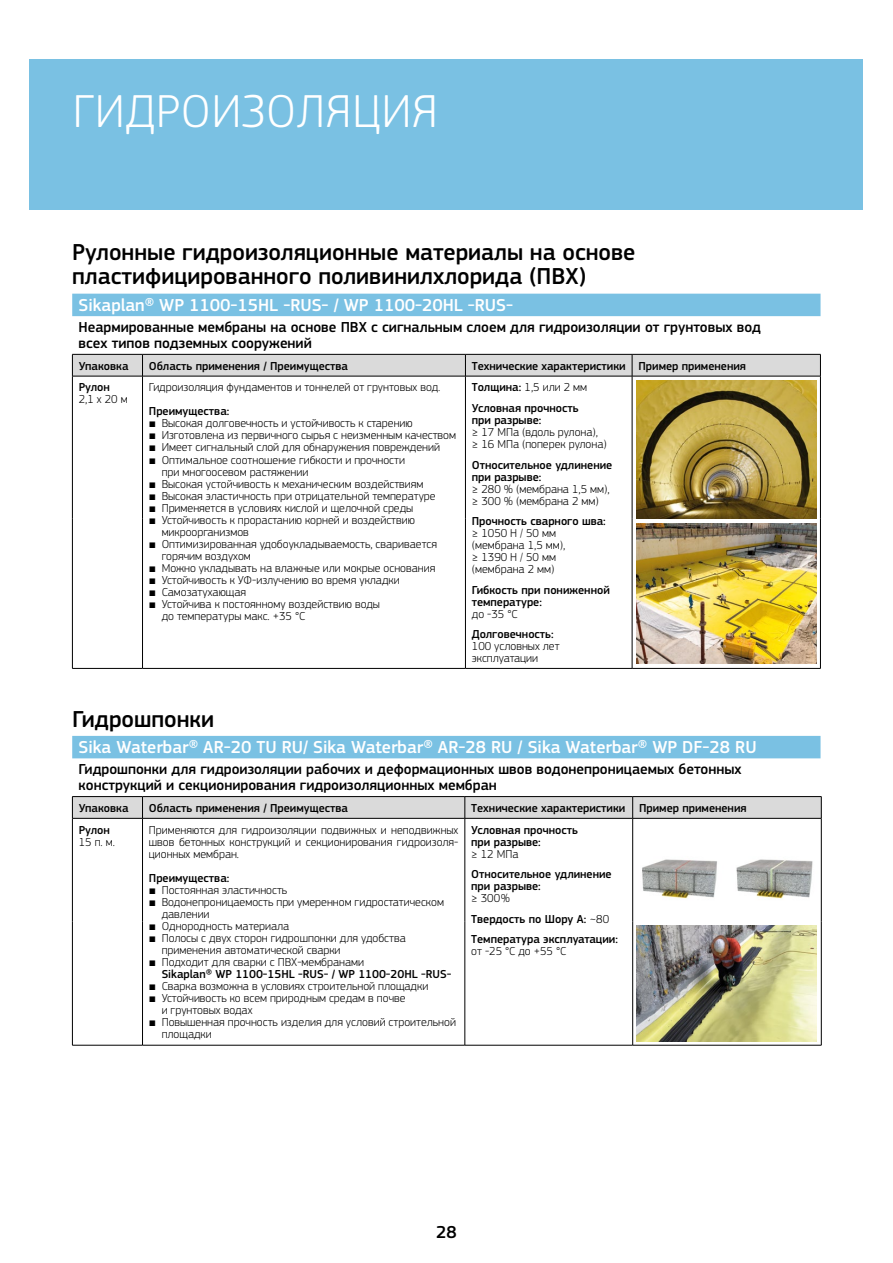
<style>
.page{position:relative;width:893px;height:1263px;background:#fff}
.page>*{position:absolute;margin:0;border:0;box-sizing:border-box;transform-origin:0 0}
.t1{font:300 48px "PF Square Sans Pro";letter-spacing:.02em;color:#fff}
.t2{font:500 24px/24px "PF Square Sans Pro";color:#000}
.t3{font:500 18px "PF Square Sans Pro";color:#fff}
.t4{font:500 18px "PF Square Sans Pro";color:#000}
.t5{font:500 15px/16.5px "PF Square Sans Pro";color:#000}
.t6{font:300 12px/12px "PF Square Sans Pro";color:#000}
.t7{font:500 12px/12px "PF Square Sans Pro";color:#000}
.s1{font-family:"Arial";font-weight:400}
.s2{font-weight:300}
</style>
<div class="page">
<div style="left:72px;top:294px;width:748px;height:22px;background:#7ac1e3"></div>
<div style="left:72px;top:736px;width:748px;height:22px;background:#7ac1e3"></div>
<svg style="left:72px;top:354px;width:749px;height:22px;background:#ccc"></svg>
<hr style="left:72px;top:376px;width:71px;height:1px;background:#000">
<hr style="left:72px;top:376px;width:1px;height:143px;background:#000">
<hr style="left:143px;top:376px;width:322px;height:1px;background:#000">
<hr style="left:142px;top:376px;width:1px;height:143px;background:#000">
<hr style="left:465px;top:376px;width:167px;height:1px;background:#000">
<hr style="left:465px;top:376px;width:1px;height:143px;background:#000">
<hr style="left:632px;top:376px;width:189px;height:1px;background:#000">
<hr style="left:632px;top:376px;width:1px;height:143px;background:#000">
<hr style="left:820px;top:376px;width:1px;height:143px;background:#000">
<hr style="left:72px;top:519px;width:1px;height:149px;background:#000">
<hr style="left:142px;top:519px;width:1px;height:149px;background:#000">
<hr style="left:465px;top:519px;width:1px;height:149px;background:#000">
<hr style="left:632px;top:519px;width:1px;height:149px;background:#000">
<hr style="left:820px;top:519px;width:1px;height:149px;background:#000">
<hr style="left:72px;top:668px;width:71px;height:1px;background:#000">
<hr style="left:143px;top:668px;width:322px;height:1px;background:#000">
<hr style="left:465px;top:668px;width:167px;height:1px;background:#000">
<hr style="left:632px;top:668px;width:189px;height:1px;background:#000">
<img style="left:636px;top:380px;width:180px;height:139px">
<img style="left:636px;top:523px;width:181px;height:140px">
<svg style="left:72px;top:796px;width:750px;height:22px;background:#ccc"></svg>
<hr style="left:72px;top:818px;width:71px;height:1px;background:#000">
<hr style="left:72px;top:818px;width:1px;height:103px;background:#000">
<hr style="left:143px;top:818px;width:322px;height:1px;background:#000">
<hr style="left:142px;top:818px;width:1px;height:103px;background:#000">
<hr style="left:465px;top:818px;width:168px;height:1px;background:#000">
<hr style="left:465px;top:818px;width:1px;height:103px;background:#000">
<hr style="left:633px;top:818px;width:94px;height:1px;background:#000">
<hr style="left:632px;top:818px;width:1px;height:103px;background:#000">
<hr style="left:727px;top:818px;width:94px;height:1px;background:#000">
<hr style="left:821px;top:818px;width:1px;height:103px;background:#000">
<hr style="left:72px;top:921px;width:1px;height:124px;background:#000">
<hr style="left:142px;top:921px;width:1px;height:124px;background:#000">
<hr style="left:465px;top:921px;width:1px;height:124px;background:#000">
<hr style="left:632px;top:921px;width:1px;height:124px;background:#000">
<hr style="left:821px;top:921px;width:1px;height:124px;background:#000">
<hr style="left:72px;top:1045px;width:71px;height:1px;background:#000">
<hr style="left:143px;top:1045px;width:322px;height:1px;background:#000">
<hr style="left:465px;top:1045px;width:168px;height:1px;background:#000">
<hr style="left:633px;top:1045px;width:94px;height:1px;background:#000">
<hr style="left:727px;top:1045px;width:94px;height:1px;background:#000">
<img style="left:642px;top:859px;width:75px;height:40px">
<img style="left:736px;top:859px;width:77px;height:40px">
<img style="left:637px;top:925px;width:179px;height:117px">
<div style="left:30px;top:60px;width:833px;height:150px;background:#7ac1e3"></div>
<h1 class="t1" style="left:73px;top:84px;width:367px">ГИДРОИЗОЛЯЦИЯ</h1>
<h2 class="t2" style="left:72px;top:241px;width:565px">Рулонные гидроизоляционные материалы на основе пластифицированного поливинилхлорида (ПВХ)</h2>
<h3 class="t3" style="left:79px;top:294px;width:436px">Sikaplan® WP 1100-15HL -RUS- / WP 1100-20HL -RUS-</h3>
<p class="t5" style="left:79px;top:319px;width:684px">Неармированные мембраны на основе ПВХ с сигнальным слоем для гидроизоляции от грунтовых вод всех типов подземных сооружений</p>
<p class="t7" style="left:79px;top:360px;width:51px">Упаковка</p>
<p class="t7" style="left:149px;top:360px;width:201px">Область применения / Преимущества</p>
<p class="t7" style="left:472px;top:360px;width:276px">Технические характеристики Пример применения</p>
<p class="t7" style="left:79px;top:382px;width:33px">Рулон</p>
<p class="t6" style="left:79px;top:393px;width:50px">2,1 х 20 м</p>
<p class="t6" style="left:149px;top:381px;width:293px">Гидроизоляция фундаментов и тоннелей от грунтовых вод.</p>
<p class="t7" style="left:149px;top:406px;width:82px">Преимущества:</p>
<p class="t6" style="left:149px;top:417px;width:265px"><span class="s1">■</span> Высокая долговечность и устойчивость к старению</p>
<p class="t6" style="left:149px;top:429px;width:309px"><span class="s1">■</span> Изготовлена из первичного сырья с неизменным качеством</p>
<p class="t6" style="left:149px;top:441px;width:293px"><span class="s1">■</span> Имеет сигнальный слой для обнаружения повреждений</p>
<p class="t6" style="left:162px;top:453px;width:245px;text-indent:-13px"><span class="s1">■</span> Оптимальное соотношение гибкости и прочности при многоосевом растяжении</p>
<p class="t6" style="left:149px;top:477px;width:276px"><span class="s1">■</span> Высокая устойчивость к механическим воздействиям</p>
<p class="t6" style="left:149px;top:489px;width:288px"><span class="s1">■</span> Высокая эластичность при отрицательной температуре</p>
<p class="t6" style="left:149px;top:501px;width:266px"><span class="s1">■</span> Применяется в условиях кислой и щелочной среды</p>
<p class="t6" style="left:162px;top:513px;width:255px;text-indent:-13px"><span class="s1">■</span> Устойчивость к прорастанию корней и воздействию микроорганизмов</p>
<p class="t6" style="left:162px;top:537px;width:277px;text-indent:-13px"><span class="s1">■</span> Оптимизированная удобоукладываемость, сваривается горячим воздухом</p>
<p class="t6" style="left:149px;top:561px;width:288px"><span class="s1">■</span> Можно укладывать на влажные или мокрые основания</p>
<p class="t6" style="left:149px;top:573px;width:252px"><span class="s1">■</span> Устойчивость к УФ-излучению во время укладки</p>
<p class="t6" style="left:149px;top:585px;width:99px"><span class="s1">■</span> Самозатухающая</p>
<p class="t6" style="left:162px;top:597px;width:220px;text-indent:-13px"><span class="s1">■</span> Устойчива к постоянному воздействию воды до температуры макс. +35 °C</p>
<p class="t7" style="left:472px;top:377px;width:117px;line-height:20.5px">Толщина: <span class="s2">1,5 или 2 мм<br></span>Условная прочность</p>
<p class="t7" style="left:472px;top:414px;width:71px">при разрыве:</p>
<p class="t6" style="left:472px;top:426px;width:136px">≥ 17 МПа (вдоль рулона), ≥ 16 МПа (поперек рулона)</p>
<p class="t7" style="left:472px;top:459px;width:142px">Относительное удлинение при разрыве:</p>
<p class="t6" style="left:472px;top:482px;width:139px">≥ 280 % (мембрана 1,5 мм), ≥ 300 % (мембрана 2 мм)</p>
<p class="t7" style="left:472px;top:515px;width:136px">Прочность сварного шва:</p>
<p class="t6" style="left:472px;top:527px;width:95px">≥ 1050 Н / 50 мм (мембрана 1,5 мм), ≥ 1390 Н / 50 мм (мембрана 2 мм)</p>
<p class="t7" style="left:472px;top:584px;width:140px">Гибкость при пониженной температуре:</p>
<p class="t6" style="left:472px;top:607px;width:47px">до -35 °С</p>
<p class="t7" style="left:472px;top:628px;width:83px">Долговечность:</p>
<p class="t6" style="left:472px;top:640px;width:89px">100 условных лет эксплуатации</p>
<h2 class="t2" style="left:72px;top:707px;width:144px">Гидрошпонки</h2>
<h3 class="t3" style="left:79px;top:737px;width:679px">Sika Waterbar® AR-20 TU RU/ Sika Waterbar® AR-28 RU / Sika Waterbar® WP DF-28 RU</h3>
<p class="t5" style="left:79px;top:761px;width:664px">Гидрошпонки для гидроизоляции рабочих и деформационных швов водонепроницаемых бетонных конструкций и секционирования гидроизоляционных мембран</p>
<p class="t7" style="left:79px;top:802px;width:51px">Упаковка</p>
<p class="t7" style="left:149px;top:802px;width:201px">Область применения / Преимущества</p>
<p class="t7" style="left:471px;top:802px;width:277px">Технические характеристики Пример применения</p>
<p class="t7" style="left:79px;top:824px;width:33px">Рулон</p>
<p class="t6" style="left:79px;top:836px;width:38px">15 п. м.</p>
<p class="t7" style="left:471px;top:824px;width:108px">Условная прочность при разрыве:</p>
<p class="t6" style="left:471px;top:848px;width:49px">≥ 12 МПа</p>
<p class="t7" style="left:471px;top:868px;width:142px">Относительное удлинение при разрыве:</p>
<p class="t7" style="left:471px;top:888px;width:148px;line-height:20.5px"><span class="s2">≥ 300%<br></span>Твердость по Шору А: <span class="s2">~80<br></span>Температура эксплуатации:</p>
<p class="t6" style="left:471px;top:945px;width:96px">от -25 °С до +55 °С</p>
<p class="t6" style="left:149px;top:824px;width:311px;text-align:justify">Применяются для гидроизоляции подвижных и неподвижных швов бетонных конструкций и секционирования гидроизоля&shy;ционных мембран.</p>
<p class="t7" style="left:149px;top:872px;width:82px">Преимущества:</p>
<p class="t6" style="left:149px;top:884px;width:140px"><span class="s1">■</span> Постоянная эластичность</p>
<p class="t6" style="left:162px;top:896px;width:284px;text-indent:-13px"><span class="s1">■</span> Водонепроницаемость при умеренном гидростатическом давлении</p>
<p class="t6" style="left:149px;top:920px;width:142px"><span class="s1">■</span> Однородность материала</p>
<p class="t6" style="left:162px;top:932px;width:246px;text-indent:-13px"><span class="s1">■</span> Полосы с двух сторон гидрошпонки для удобства применения автоматической сварки</p>
<p class="t7" style="left:162px;top:956px;width:291px;text-indent:-13px"><span class="s1">■</span> <span class="s2">Подходит для сварки с ПВХ-мембранами<br></span>Sikaplan® WP 1100-15HL -RUS- / WP 1100-20HL -RUS-</p>
<p class="t6" style="left:149px;top:980px;width:281px"><span class="s1">■</span> Сварка возможна в условиях строительной площадки</p>
<p class="t6" style="left:162px;top:992px;width:245px;text-indent:-13px"><span class="s1">■</span> Устойчивость ко всем природным средам в почве и грунтовых водах</p>
<p class="t6" style="left:162px;top:1016px;width:296px;text-indent:-13px"><span class="s1">■</span> Повышенная прочность изделия для условий строительной площадки</p>
<h3 class="t4" style="left:436px;top:1221px;width:22px">28</h3>
</div>
